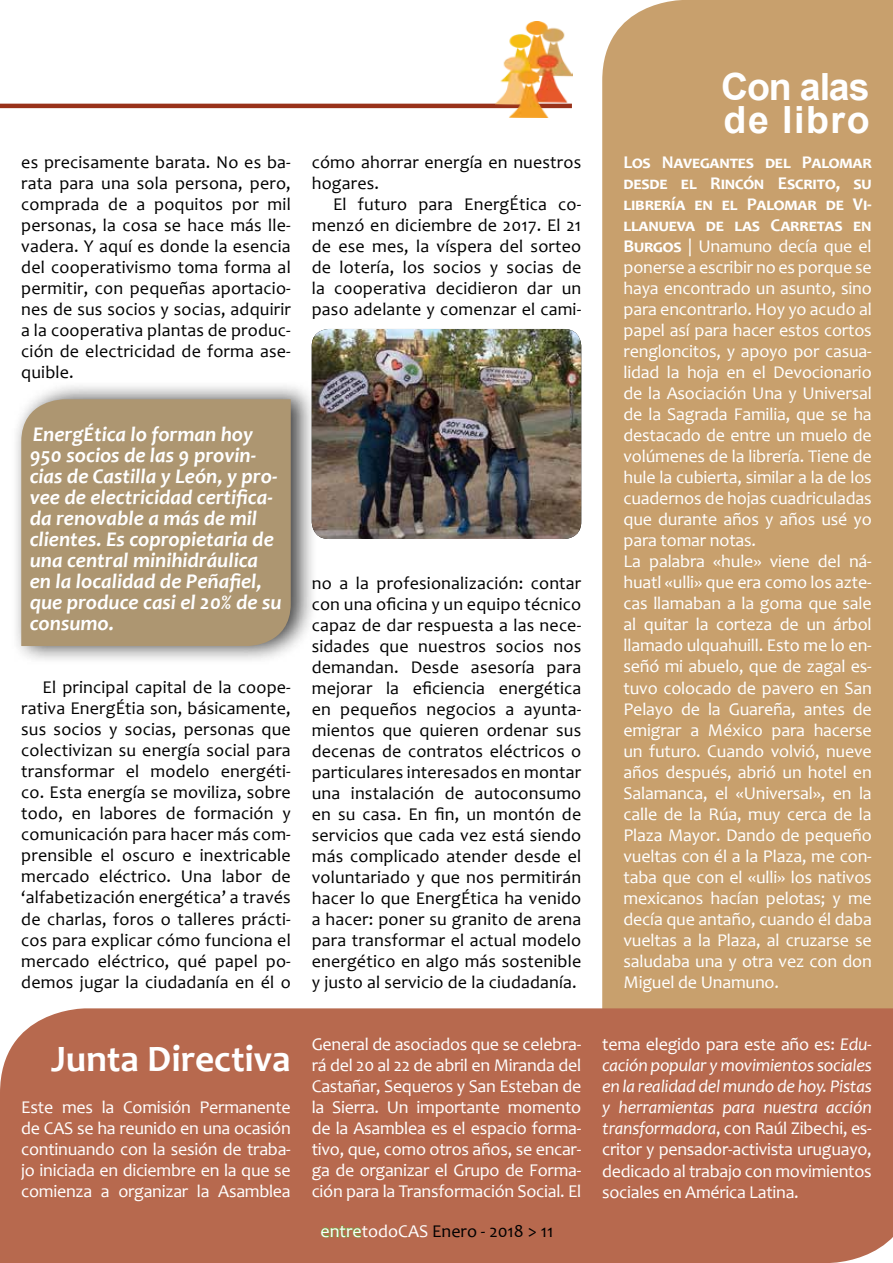
<style>
.page{position:relative;width:893px;height:1263px;background:#fff}
.page>*{position:absolute;margin:0;border:0;box-sizing:border-box;transform-origin:0 0}
.t1{font:700 37.5px/33px "Arial";letter-spacing:.005em;color:#fff}
.t2{font:700 37.5px "Candara";color:#fff}
.t3{font:italic 700 21px/21px "Candara";color:#fff}
.t4{font:18px/21px "Candara";letter-spacing:-.01em;color:#fff;text-align:justify}
.t5{font:18px/21px "Candara";letter-spacing:.01em;color:#000;text-align:justify}
.s1{font-weight:700}
.s2{font-style:italic}
.s3{color:#fff}
</style>
<div class="page">
<div style="left:602px;top:0;width:291px;height:1008px;background:#c8a06d"></div>
<div style="left:0;top:1008px;width:893px;height:255px;background:#b7694e"></div>
<svg style="left:321px;top:1225px;width:41px;height:14px"></svg>
<div style="left:11px;top:381px;width:307px;height:284px;background:#000;opacity:.75"></div>
<div style="left:21px;top:399px;width:270px;height:247px;background:#ad9671"></div>
<hr style="left:0;top:104px;width:572px;height:4px;background:#99321a">
<img style="left:496px;top:21px;width:76px;height:97px">
<img style="left:312px;top:329px;width:269px;height:210px">
<p class="t5" style="left:21px;top:152px;width:271px">es precisamente barata. No es ba&shy;rata para una sola persona, pero, comprada de a poquitos por mil personas, la cosa se hace más lle&shy;vadera. Y aquí es donde la esencia del cooperativismo toma forma al permitir, con pequeñas aportacio&shy;nes de sus socios y socias, adquirir a la cooperativa plantas de produc&shy;ción de electricidad de forma ase&shy;quible.</p>
<p class="t3" style="left:30px;top:424px;width:253px">EnergÉtica lo forman hoy<br>950 socios de las 9 provin&shy;cias de Castilla y León, y pro&shy;vee de electricidad certifica&shy;da renovable a más de mil clientes. Es copropietaria de una central minihidráulica en la localidad de Peñafiel, que produce casi el 20% de su consumo.</p>
<p class="t5" style="left:21px;top:677px;width:271px;text-indent:21px">El principal capital de la coope&shy;rativa EnergÉtia son, básicamente, sus socios y socias, personas que colectivizan su energía social para transformar el modelo energéti&shy;co. Esta energía se moviliza, sobre todo, en labores de formación y comunicación para hacer más com&shy;prensible el oscuro e inextricable mercado eléctrico. Una labor de ‘alfabetización energética’ a través de charlas, foros o talleres prácti&shy;cos para explicar cómo funciona el mercado eléctrico, qué papel po&shy;demos jugar la ciudadanía en él o</p>
<h1 class="t2" style="left:51px;top:1036px;width:241px">Junta Directiva</h1>
<p class="t4" style="left:21px;top:1097px;width:271px">Este mes la Comisión Permanente de CAS se ha reunido en una ocasión continuando con la sesión de traba&shy;jo iniciada en diciembre en la que se comienza a organizar la Asamblea</p>
<p class="t5" style="left:312px;top:152px;width:271px">cómo ahorrar energía en nuestros hogares.</p>
<p class="t5" style="left:312px;top:194px;width:271px;text-indent:21px">El futuro para EnergÉtica co&shy;menzó en diciembre de 2017. El 21 de ese mes, la víspera del sorteo de lotería, los socios y socias de la cooperativa decidieron dar un paso adelante y comenzar el cami-</p>
<p class="t5" style="left:312px;top:572px;width:271px">no a la profesionalización: contar con una oficina y un equipo técnico capaz de dar respuesta a las nece&shy;sidades que nuestros socios nos demandan. Desde asesoría para mejorar la eficiencia energética en pequeños negocios a ayunta&shy;mientos que quieren ordenar sus decenas de contratos eléctricos o particulares interesados en montar una instalación de autoconsumo en su casa. En fin, un montón de servicios que cada vez está siendo más complicado atender desde el voluntariado y que nos permitirán hacer lo que EnergÉtica ha venido a hacer: poner su granito de arena para transformar el actual modelo energético en algo más sostenible y justo al servicio de la ciudadanía.</p>
<h1 class="t1" style="left:721px;top:70px;width:150px">Con alas de libro</h1>
<p class="t4" style="left:623px;top:152px;width:250px;text-align:left"><span class="s1">Los Navegantes del Palomar desde el Rincón Escrito, su librería en el Palomar de Vi&shy;llanueva de las Carretas en<br>Burgos</span> | Unamuno decía que el ponerse a escribir no es porque se haya encontrado un asunto, sino para encontrarlo. Hoy yo acudo al papel así para hacer estos cortos rengloncitos, y apoyo por casua&shy;lidad la hoja en el Devocionario de la Asociación Una y Universal de la Sagrada Familia, que se ha destacado de entre un muelo de volúmenes de la librería. Tiene de hule la cubierta, similar a la de los cuadernos de hojas cuadriculadas que durante años y años usé yo para tomar notas.<br>La palabra «hule» viene del ná&shy;huatl «ulli» que era como los azte&shy;cas llamaban a la goma que sale al quitar la corteza de un árbol llamado ulquahuill. Esto me lo en&shy;señó mi abuelo, que de zagal es&shy;tuvo colocado de pavero en San<br>Pelayo de la Guareña, antes de emigrar a México para hacerse un futuro. Cuando volvió, nueve años después, abrió un hotel en<br>Salamanca, el «Universal», en la calle de la Rúa, muy cerca de la<br>Plaza Mayor. Dando de pequeño vueltas con él a la Plaza, me con&shy;taba que con el «ulli» los nativos mexicanos hacían pelotas; y me decía que antaño, cuando él daba vueltas a la Plaza, al cruzarse se saludaba una y otra vez con don<br>Miguel de Unamuno.</p>
<p class="t4" style="left:312px;top:1034px;width:271px">General de asociados que se celebra&shy;rá del 20 al 22 de abril en Miranda del Castañar, Sequeros y San Esteban de la Sierra. Un importante momento de la Asamblea es el espacio forma&shy;tivo, que, como otros años, se encar&shy;ga de organizar el Grupo de Forma&shy;ción para la Transformación Social. El</p>
<p class="t4" style="left:602px;top:1034px;width:271px">tema elegido para este año es: <span class="s2">Edu&shy;cación popular y movimientos sociales en la realidad del mundo de hoy. Pistas y herramientas para nuestra acción transformadora</span>, con Raúl Zibechi, es&shy;critor y pensador-activista uruguayo, dedicado al trabajo con movimientos sociales en América Latina.</p>
<p class="t5" style="left:321px;top:1220px;width:234px"><span class="s3">entretodoCAS</span> Enero - 2018 &gt; 11</p>
</div>
